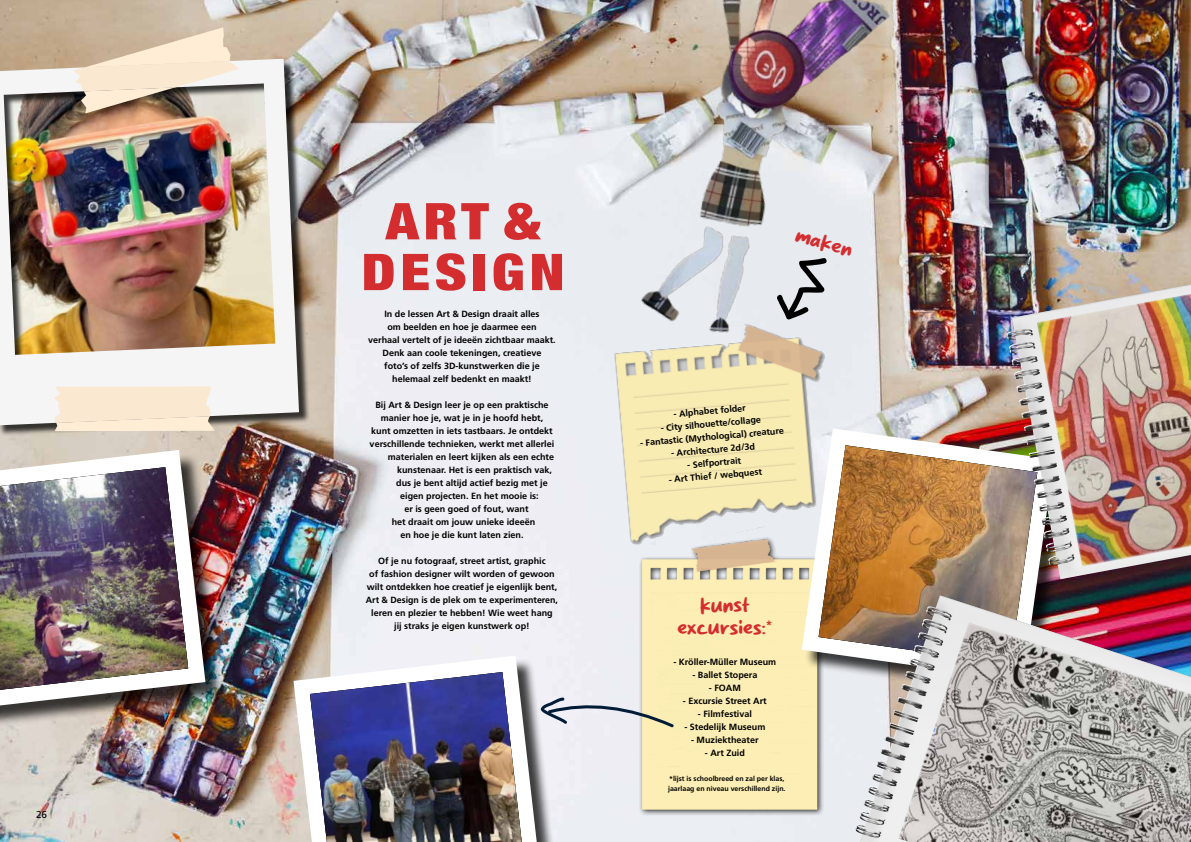
<style>
.page{position:relative;width:1191px;height:842px;background:#fff}
.page>*{position:absolute;margin:0;border:0;box-sizing:border-box;transform-origin:0 0}
.t1{font:900 condensed 50.7px/50.8px "Helvetica Neue";letter-spacing:.08em;color:#d42d2f;text-align:center;scale:1.17 1}
.t2{font:20.8px "Simple Cake";color:#d42d2f;scale:1.17 1}
.t3{font:20.4px/22.4px "Simple Cake";letter-spacing:-.01em;color:#d42d2f;text-align:center;scale:1.17 1}
.t4{font:10px "Frutiger LT Std";color:#000}
.t5{font:700 9px/13px "Frutiger LT Std";color:#000;text-align:center}
.t6{font:700 7px/10px "Frutiger LT Std";color:#000}
</style>
<div class="page">
<img style="left:0;top:0;width:1191px;height:842px">
<img style="left:626px;top:551px;width:210px;height:276px">
<div style="left:0;top:60px;width:310px;height:376px;background:#000;opacity:.75"></div>
<img style="left:0;top:59px;width:299px;height:366px">
<svg style="left:73px;top:27px;width:166px;height:86px;background:#d4c3af"></svg>
<svg style="left:54px;top:386px;width:161px;height:45px;background:#f8e7d2"></svg>
<img style="left:801px;top:428px;width:253px;height:253px">
<img style="left:818px;top:445px;width:219px;height:219px">
<div style="left:0;top:453px;width:225px;height:275px;background:#000;opacity:.75"></div>
<img style="left:0;top:450px;width:205px;height:255px">
<img style="left:0;top:467px;width:188px;height:223px">
<div style="left:296px;top:658px;width:264px;height:184px;background:#000;opacity:.75"></div>
<svg style="left:293px;top:656px;width:244px;height:186px"></svg>
<img style="left:310px;top:672px;width:212px;height:170px">
<img style="left:859px;top:595px;width:332px;height:247px">
<img style="left:921px;top:606px;width:30px;height:15px">
<img style="left:1011px;top:285px;width:180px;height:294px">
<img style="left:1006px;top:329px;width:26px;height:24px">
<img style="left:1036px;top:293px;width:155px;height:274px">
<img style="left:898px;top:621px;width:293px;height:221px">
<img style="left:549px;top:0;width:345px;height:374px">
<img style="left:601px;top:302px;width:247px;height:249px">
<svg style="left:540px;top:697px;width:134px;height:30px"></svg>
<svg style="left:777px;top:258px;width:50px;height:62px;background:#aeb0b4"></svg>
<p class="t4" style="left:36px;top:808px;width:13px">26</p>
<h1 class="t1" style="left:361px;top:193px;width:175px">ART &amp;<br>DESIGN</h1>
<p class="t5" style="left:368px;top:308px;width:189px">In de lessen Art &amp; Design draait alles<br>om beelden en hoe je daarmee een<br>verhaal vertelt of je ideeën zichtbaar maakt.<br>Denk aan coole tekeningen, creatieve<br>foto’s of zelfs 3D-kunstwerken die je helemaal zelf bedenkt en maakt!</p>
<p class="t5" style="left:375px;top:399px;width:175px">Bij Art &amp; Design leer je op een praktische</p>
<p class="t5" style="left:381px;top:412px;width:164px">manier hoe je, wat je in je hoofd hebt,</p>
<p class="t5" style="left:371px;top:425px;width:183px">kunt omzetten in iets tastbaars. Je ontdekt</p>
<p class="t5" style="left:370px;top:438px;width:186px">verschillende technieken, werkt met allerlei</p>
<p class="t5" style="left:388px;top:451px;width:168px">materialen en leert kijken als een echte</p>
<p class="t5" style="left:397px;top:464px;width:156px">kunstenaar. Het is een praktisch vak,</p>
<p class="t5" style="left:396px;top:477px;width:153px">dus je bent altijd actief bezig met je</p>
<p class="t5" style="left:400px;top:490px;width:140px">eigen projecten. En het mooie is:</p>
<p class="t5" style="left:404px;top:503px;width:126px">er is geen goed of fout, want</p>
<p class="t5" style="left:392px;top:516px;width:145px">het draait om jouw unieke ideeën</p>
<p class="t5" style="left:400px;top:529px;width:125px">en hoe je die kunt laten zien.</p>
<p class="t5" style="left:366px;top:555px;width:193px">Of je nu fotograaf, street artist, graphic<br>of fashion designer wilt worden of gewoon wilt ontdekken hoe creatief je eigenlijk bent, Art &amp; Design is de plek om te experimenteren, leren en plezier te hebben! Wie weet hang<br>jij straks je eigen kunstwerk op!</p>
<h2 class="t2" style="left:799px;top:223px;width:52px;rotate:16deg">maken</h2>
<p class="t5" style="left:673px;top:407px;width:74px;rotate:-5deg">- Alphabet folder</p>
<p class="t5" style="left:660px;top:422px;width:102px;rotate:-5deg">- City silhouette/collage</p>
<p class="t5" style="left:639px;top:436px;width:146px;rotate:-5deg">- Fantastic (Mythological) creature</p>
<p class="t5" style="left:670px;top:447px;width:86px;rotate:-5deg">- Architecture 2d/3d</p>
<p class="t5" style="left:687px;top:458px;width:56px;rotate:-5deg">- Selfportrait</p>
<p class="t5" style="left:668px;top:473px;width:95px;rotate:-5deg">- Art Thief / webquest</p>
<h3 class="t3" style="left:677px;top:594px;width:83px">kunst excursies:<sup>*</sup></h3>
<p class="t5" style="left:673px;top:656px;width:104px">- Kröller-Müller Museum</p>
<p class="t5" style="left:692px;top:669px;width:67px">- Ballet Stopera</p>
<p class="t5" style="left:709px;top:682px;width:33px">- FOAM</p>
<p class="t5" style="left:683px;top:695px;width:85px">- Excursie Street Art</p>
<p class="t5" style="left:698px;top:708px;width:56px">- Filmfestival</p>
<p class="t5" style="left:684px;top:721px;width:83px">- Stedelijk Museum</p>
<p class="t5" style="left:691px;top:734px;width:69px">- Muziektheater</p>
<p class="t5" style="left:705px;top:747px;width:42px">- Art Zuid</p>
<p class="t6" style="left:668px;top:774px;width:119px">*lijst is schoolbreed en zal per klas, jaarlaag en niveau verschillend zijn.</p>
</div>
